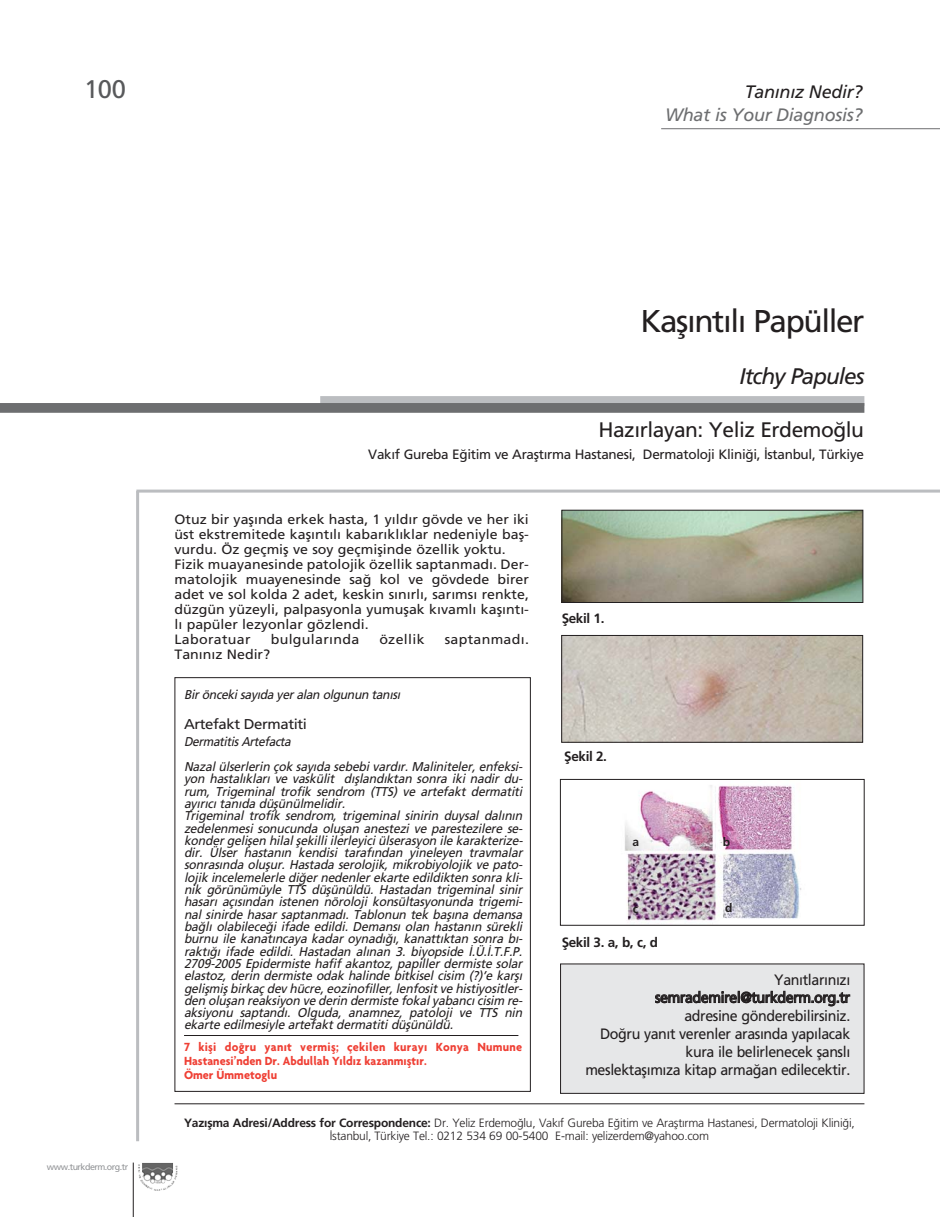
<style>
.page{position:relative;width:940px;height:1217px;background:#fff}
.page>*{position:absolute;margin:0;border:0;box-sizing:border-box;transform-origin:0 0}
.t1{font:31.5px "Frutiger";letter-spacing:-.045em;color:#231f20}
.t2{font:25.5px "Frutiger";color:#58595b}
.t3{font:italic 22.5px "Frutiger";letter-spacing:-.045em;color:#231f20}
.t4{font:21px "Frutiger";letter-spacing:-.02em;color:#231f20}
.t5{font:italic 18px "Frutiger";letter-spacing:-.015em;color:#6d6e70}
.t6{font:italic 18px "Frutiger";letter-spacing:-.015em;color:#231f20}
.t7{font:15px/18px "Frutiger";letter-spacing:-.03em;color:#231f20;text-align:right;scale:.95 1}
.t8{font:14.25px "Frutiger";letter-spacing:-.03em;color:#231f20;scale:1.05 1}
.t9{font:13.5px/15px "Frutiger";color:#231f20;scale:1.05 1}
.t10{font:13.5px "Frutiger";letter-spacing:-.02em;color:#231f20}
.t11{font:700 13.5px "Frutiger";letter-spacing:-.03em;color:#231f20}
.t12{font:13.5px "Frutiger";letter-spacing:.02em;color:#231f20;scale:1.05 1}
.t13{font:italic 12.75px/12.3px "Frutiger";letter-spacing:-.01em;color:#231f20;scale:.95 1}
.t14{font:700 12.75px/13.5px "Firma";color:#ef4035;scale:.95 1}
.t15{font:italic 12.75px/24.6px "Frutiger";letter-spacing:-.01em;color:#231f20;scale:.93 1}
.t16{font:300 12px/13.5px "Frutiger";letter-spacing:-.015em;color:#231f20;text-align:center}
.t17{font:700 12px "Frutiger";color:#231f20}
.t18{font:9px "Frutiger";letter-spacing:-.055em;color:#939598}
.s1{font-weight:700}
</style>
<div class="page">
<div style="left:320px;top:396px;width:544px;height:10px;background:#bbbdc0"></div>
<div style="left:0;top:403px;width:864px;height:9px;background:#6d6e70"></div>
<hr style="left:136px;top:489px;width:803px;height:3px;background:#bbbdc0">
<hr style="left:136px;top:491px;width:3px;height:649px;background:#bbbdc0">
<hr style="left:174px;top:1103px;width:690px;height:1px;background:#231f20">
<img style="left:563px;top:512px;width:298px;height:88px">
<div style="left:561px;top:510px;width:302px;height:92px;border:1px solid #231f20"></div>
<div style="left:561px;top:964px;width:302px;height:128px;background:#e6e7e8"></div>
<img style="left:563px;top:637px;width:298px;height:103px">
<div style="left:561px;top:635px;width:302px;height:107px;border:1px solid #231f20"></div>
<img style="left:625px;top:785px;width:176px;height:136px">
<div style="left:560px;top:779px;width:304px;height:146px;border:1px solid #231f20"></div>
<div style="left:174px;top:677px;width:357px;height:414px;border:1px solid #231f20"></div>
<hr style="left:661px;top:128px;width:278px;height:1px;background:#6d6e70">
<hr style="left:184px;top:1034px;width:334px;height:1px;background:#231f20">
<img style="left:138px;top:1162px;width:40px;height:28px">
<hr style="left:133px;top:1162px;width:1px;height:54px;background:#231f20">
<h2 class="t2" style="left:84px;top:79px;width:43px">100</h2>
<h3 class="t6" style="left:745px;top:85px;width:119px">Tan›n›z Nedir?</h3>
<h3 class="t5" style="left:665px;top:107px;width:199px">What is Your Diagnosis?</h3>
<p class="t18" style="left:47px;top:1162px;width:83px">www.turkderm.org.tr</p>
<h1 class="t1" style="left:640px;top:308px;width:225px">Kafl›nt›l› Papüller</h1>
<h3 class="t3" style="left:739px;top:367px;width:126px">Itchy Papules</h3>
<h3 class="t4" style="left:598px;top:421px;width:267px">Haz›rlayan: Yeliz Erdemo¤lu</h3>
<p class="t10" style="left:368px;top:449px;width:497px">Vak›f Gureba E¤itim ve Araflt›rma Hastanesi, Dermatoloji Klini¤i, ‹stanbul, Türkiye</p>
<p class="t9" style="left:174px;top:513px;width:339px">Otuz bir yafl›nda erkek hasta, 1 y›ld›r gövde ve her iki üst ekstremitede kafl›nt›l› kabar›kl›klar nedeniyle bafl&shy;vurdu. Öz geçmifl ve soy geçmiflinde özellik yoktu.<br>Fizik muayanesinde patolojik özellik saptanmad›. Der&shy;matolojik muayenesinde sa¤ kol ve gövdede birer adet ve sol kolda 2 adet, keskin s›n›rl›, sar›ms› renkte, düzgün yüzeyli, palpasyonla yumuflak k›vaml› kafl›nt›- l› papüler lezyonlar gözlendi.<br>Laboratuar</p>
<p class="t12" style="left:271px;top:633px;width:86px">bulgular›nda</p>
<p class="t12" style="left:379px;top:633px;width:45px">özellik</p>
<p class="t12" style="left:445px;top:633px;width:82px">saptanmad›.</p>
<p class="t9" style="left:174px;top:648px;width:93px">Tan›n›z Nedir?</p>
<p class="t13" style="left:184px;top:688px;width:232px">Biröncekisay›da yeralan olgunun tan›s›</p>
<p class="t8" style="left:184px;top:717px;width:119px">Artefakt Dermatiti</p>
<p class="t15" style="left:184px;top:730px;width:368px">DermatitisArtefacta<br>Nazal ülserlerin çok say›da sebebi vard›r. Maliniteler, enfeksi-</p>
<p class="t13" style="left:184px;top:773px;width:360px">yon hastal›klar› ve vaskülit d›flland›ktan sonra iki nadir du&shy;rum, Trigeminal trofik sendrom (TTS) ve artefakt dermatiti ay›r›c› tan›da düflünülmelidir.<br>Trigeminal trofik sendrom, trigeminal sinirin duysal dal›n›n zedelenmesi sonucunda oluflan anestezi ve parestezilere se&shy;kondergeliflen hilalflekilliilerleyiciülserasyon ile karakterize&shy;dir. Ülser hastan›n kendisi taraf›ndan yineleyen travmalar sonras›nda oluflur. Hastada serolojik, mikrobiyolojik ve pato&shy;lojik incelemelerle di¤er nedenler ekarte edildikten sonra kli&shy;nik görünümüyle TTS düflünüldü. Hastadan trigeminal sinir hasar› aç›s›ndan istenen nöroloji konsültasyonunda trigemi&shy;nal sinirde hasar saptanmad›. Tablonun tek bafl›na demansa ba¤l› olabilece¤i ifade edildi. Demans› olan hastan›n sürekli burnu ile kanat›ncaya kadar oynad›¤›, kanatt›ktan sonra b›- rakt›¤› ifade edildi. Hastadan al›nan 3. biyopside ‹.Ü.‹.T.F.P.<br>2709-2005 Epidermiste hafif akantoz, papiller dermiste solar elastoz, derin dermiste odak halinde bitkisel cisim (?)’e karfl› geliflmiflbirkaç dev hücre,eozinofiller,lenfositve histiyositler&shy;den oluflan reaksiyon ve derin dermiste fokalyabanc›cisim re&shy;aksiyonu saptand›. Olguda, anamnez, patoloji ve TTS nin ekarte edilmesiyle artefakt dermatiti düflünüldü.</p>
<p class="t14" style="left:184px;top:1041px;width:357px">7 kifli do¤ru yan›t vermifl; çekilen kuray› Konya Numune<br>Hastanesi’nden Dr. Abdullah Y›ld›z kazanm›flt›r.<br>Ömer Ümmetoglu</p>
<p class="t11" style="left:561px;top:613px;width:44px">fiekil 1.</p>
<p class="t11" style="left:564px;top:750px;width:44px">fiekil 2.</p>
<p class="t17" style="left:632px;top:836px;width:8px">a</p>
<p class="t17" style="left:723px;top:836px;width:9px">b</p>
<p class="t17" style="left:633px;top:903px;width:7px">c</p>
<p class="t17" style="left:725px;top:903px;width:9px">d</p>
<p class="t11" style="left:561px;top:936px;width:98px">fiekil 3. a, b, c, d</p>
<p class="t7" style="left:585px;top:971px;width:280px">Yan›tlar›n›z› semrademirel@turkderm.org.tr<br>adresine gönderebilirsiniz.<br>Do¤ru yan›t verenler aras›nda yap›lacak kura ile belirlenecek flansl›<br>meslektafl›m›za kitap arma¤an edilecektir.</p>
<p class="t16" style="left:184px;top:1116px;width:672px"><span class="s1">Yaz›flma Adresi/Address for Correspondence:</span> Dr. Yeliz Erdemo¤lu, Vak›f Gureba E¤itim ve Araflt›rma Hastanesi, Dermatoloji Klini¤i, ‹stanbul, Türkiye Tel.: 0212 534 69 00-5400 E-mail: yelizerdem@yahoo.com</p>
</div>
